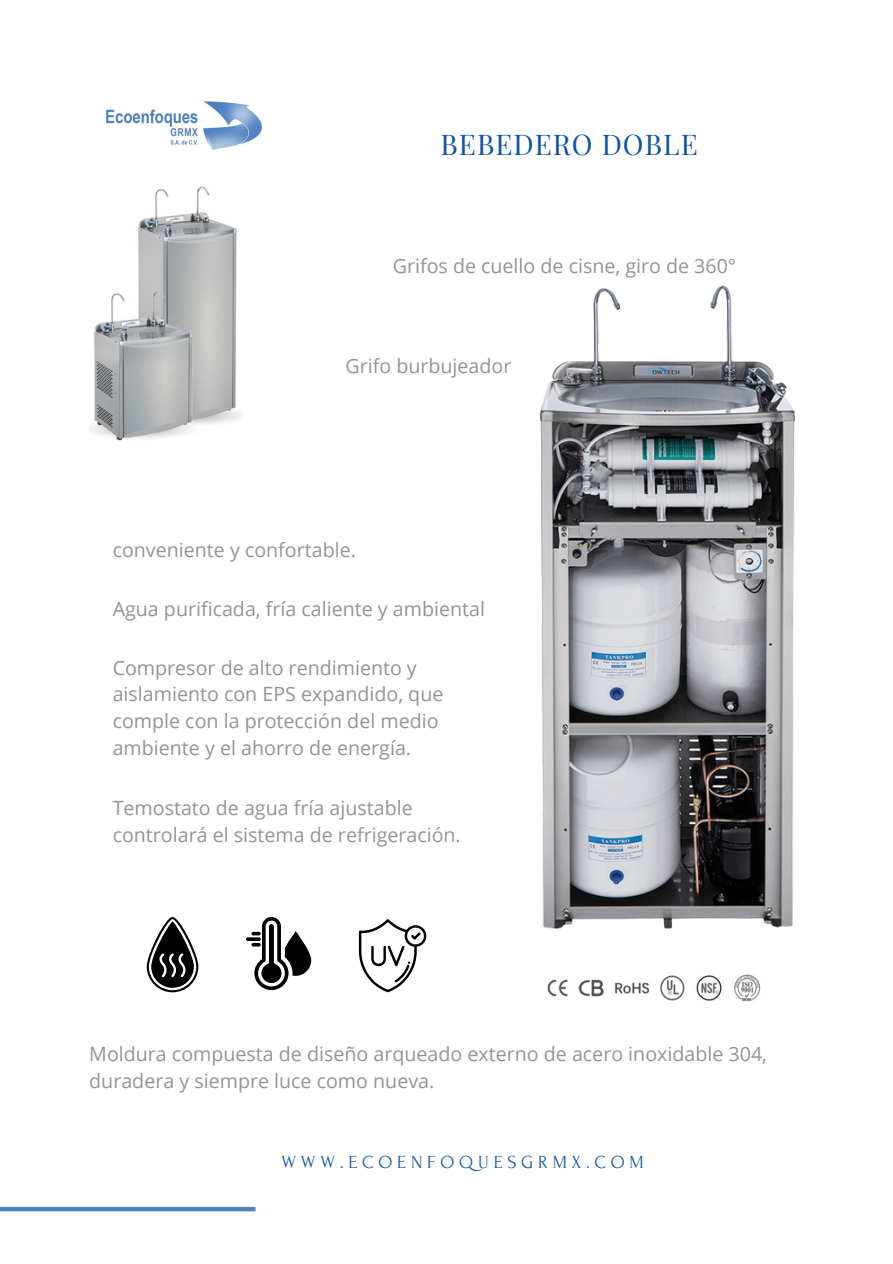
<style>
.page{position:relative;width:893px;height:1264px;background:#fff}
.page>*{position:absolute;margin:0;border:0;box-sizing:border-box;transform-origin:0 0}
.t1{font:27.9px "Playfair Display";letter-spacing:.035em;color:#0e53a6}
.t2{font:19.65px/27px "Open Sans";color:#949494}
.t3{font:18.45px "Forum";letter-spacing:.26em;color:#0e53a6}
</style>
<div class="page">
<img style="left:106px;top:101px;width:157px;height:49px">
<img style="left:540px;top:285px;width:255px;height:644px">
<img style="left:90px;top:186px;width:152px;height:255px">
<svg style="left:359px;top:919px;width:67px;height:73px"></svg>
<svg style="left:254px;top:917px;width:57px;height:73px"></svg>
<svg style="left:246px;top:937px;width:15px;height:4px"></svg>
<svg style="left:251px;top:942px;width:10px;height:4px"></svg>
<svg style="left:251px;top:931px;width:10px;height:4px"></svg>
<svg style="left:147px;top:917px;width:51px;height:75px"></svg>
<img style="left:547px;top:974px;width:214px;height:27px">
<div style="left:0;top:1206px;width:255px;height:5px;background:#5383c1"></div>
<p class="t1" style="left:440px;top:125px;width:259px">BEBEDERO DOBLE</p>
<p class="t2" style="left:392px;top:251px;width:345px">Grifos de cuello de cisne, giro de 360°</p>
<p class="t2" style="left:345px;top:352px;width:167px">Grifo burbujeador</p>
<p class="t2" style="left:113px;top:536px;width:245px">conveniente y confortable.</p>
<p class="t2" style="left:113px;top:595px;width:374px">Agua purificada, fría caliente y ambiental</p>
<p class="t2" style="left:113px;top:653px;width:332px">Compresor de alto rendimiento y aislamiento con EPS expandido, que comple con la protección del medio ambiente y el ahorro de energía.</p>
<p class="t2" style="left:113px;top:793px;width:349px">Temostato de agua fría ajustable controlará el sistema de refrigeración.</p>
<p class="t2" style="left:89px;top:1040px;width:679px">Moldura compuesta de diseño arqueado externo de acero inoxidable 304, duradera y siempre luce como nueva.</p>
<p class="t3" style="left:281px;top:1151px;width:364px">WWW.ECOENFOQUESGRMX.COM</p>
</div>
